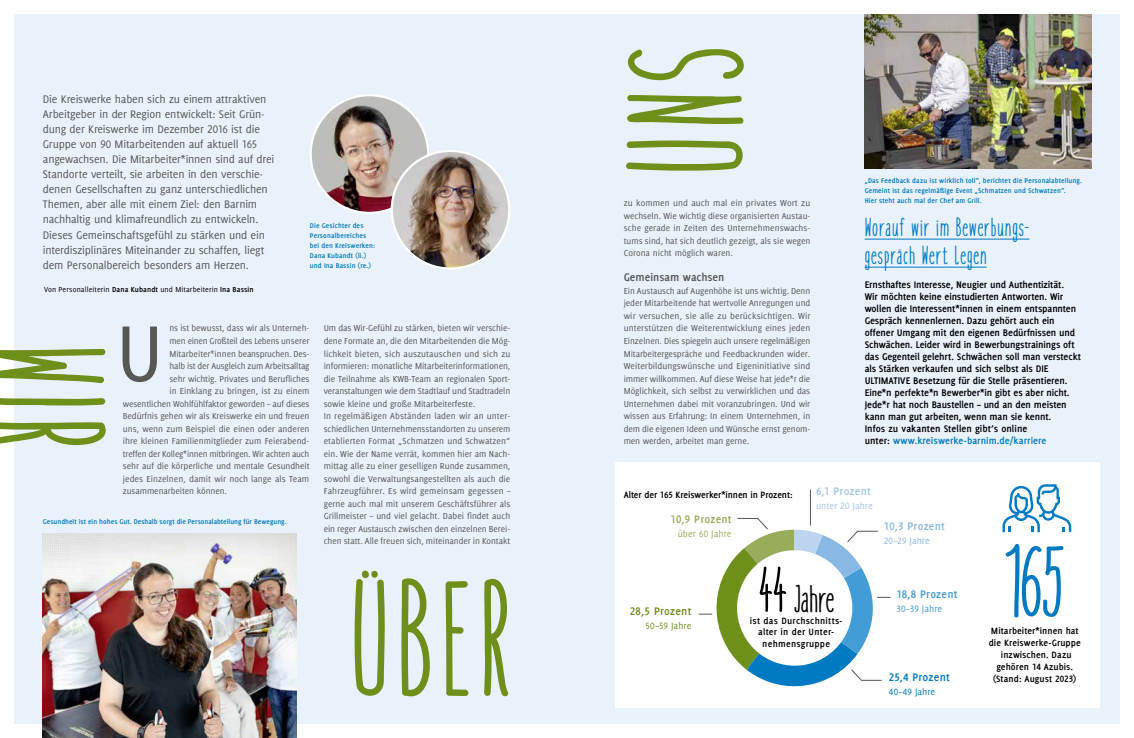
<style>
.page{position:relative;width:1134px;height:738px;background:#fff}
.page>*{position:absolute;margin:0;border:0;box-sizing:border-box;transform-origin:0 0}
.t1{font:700 125px "cookies&milk";letter-spacing:.06em;color:#6f8f1b}
.t2{font:86px "Delicious LB";color:#575756}
.t3{font:700 80px "cookies&milk";color:#007ac2}
.t4{font:700 30px "cookies&milk";letter-spacing:-.01em;color:#000}
.t5{font:700 20px/28px "cookies&milk";letter-spacing:.045em;color:#007ac2}
.t6{font:12px/15px "Delicious LB";letter-spacing:-.015em;color:#575756}
.t7{font:700 12px "Delicious LB";color:#575756}
.t8{font:700 12px "Delicious LB";letter-spacing:.015em;color:#429dd6}
.t9{font:700 12px "Delicious LB";letter-spacing:.015em;color:#88b8e3}
.t10{font:700 12px "Delicious LB";letter-spacing:.015em;color:#6f8f1b}
.t11{font:700 12px "Delicious LB";letter-spacing:.015em;color:#99ac5b}
.t12{font:700 12px "Delicious LB";letter-spacing:.015em;color:#007ac2}
.t13{font:700 12px "Delicious LB";letter-spacing:.015em;color:#a2c5e9}
.t14{font:700 10.5px/12px "Delicious LB";letter-spacing:-.01em;color:#000}
.t15{font:700 10px/12px "Delicious LB";letter-spacing:.005em;color:#000;text-align:center}
.t16{font:700 10px/11.5px "Delicious LB";letter-spacing:.025em;color:#000;text-align:center}
.t17{font:10px "Delicious LB";letter-spacing:.005em;color:#a2c5e9}
.t18{font:10px "Delicious LB";letter-spacing:.005em;color:#99ac5b}
.t19{font:10px "Delicious LB";letter-spacing:.005em;color:#429dd6}
.t20{font:10px "Delicious LB";letter-spacing:.01em;color:#88b8e3}
.t21{font:10px "Delicious LB";letter-spacing:.005em;color:#6f8f1b}
.t22{font:10px "Delicious LB";letter-spacing:.005em;color:#007ac2}
.t23{font:9.5px/12.5px "Delicious LB";letter-spacing:-.005em;color:#575756;text-align:justify}
.t24{font:8px "Delicious LB";letter-spacing:.01em;color:#000}
.t25{font:700 7.5px/10px "Delicious LB";letter-spacing:.015em;color:#007ac2}
.s1{font-weight:700}
.s2{color:#007ac2}
.s3{font-size:50px}
</style>
<div class="page">
<div style="left:14px;top:14px;width:1106px;height:709px;background:#e9f1fa"></div>
<div style="left:615px;top:462px;width:485px;height:245px;background:#fff"></div>
<hr style="left:865px;top:238px;width:164px;height:1px;background:#007ac2">
<hr style="left:865px;top:266px;width:122px;height:1px;background:#007ac2">
<img style="left:311px;top:95px;width:117px;height:118px;border-radius:59px">
<img style="left:392px;top:151px;width:117px;height:117px;border-radius:59px">
<div style="left:391px;top:150px;width:119px;height:119px;border:2px solid #fff;border-radius:50%"></div>
<img style="left:865px;top:14px;width:226px;height:155px">
<img style="left:43px;top:533px;width:254px;height:204px">
<svg style="left:1002px;top:484px;width:70px;height:47px"></svg>
<hr style="left:810px;top:489px;width:1px;height:36px;background:#575756">
<svg style="left:699px;top:517px;width:191px;height:170px"></svg>
<div style="left:737px;top:550px;width:115px;height:115px;background:#fff;border-radius:50%"></div>
<p class="t6" style="left:43px;top:92px;width:233px">Die Kreiswerke haben sich zu einem attraktiven Arbeitgeber in der Region entwickelt: Seit Grün&shy;dung der Kreiswerke im Dezember 2016 ist die Gruppe von 90 Mitarbeitenden auf aktuell 165 angewachsen. Die Mitarbeiter*innen sind auf drei Standorte verteilt, sie arbeiten in den verschie&shy;denen Gesellschaften zu ganz unterschiedlichen Themen, aber alle mit einem Ziel: den Barnim nachhaltig und klimafreundlich zu entwickeln.<br>Dieses Gemeinschaftsgefühl zu stärken und ein interdisziplinäres Miteinander zu schaffen, liegt dem Personalbereich besonders am Herzen.</p>
<p class="t24" style="left:44px;top:285px;width:211px">Von Personalleiterin <span class="s1">Dana Kubandt</span> und Mitarbeiterin <span class="s1">Ina Bassin</span></p>
<p class="t25" style="left:310px;top:219px;width:67px">Die Gesichter des<br>Personalbereiches bei den Kreiswerken:<br>Dana Kubandt (li.) und Ina Bassin (re.)</p>
<h1 class="t1" style="left:129px;top:343px;width:108px;rotate:90deg">WIR</h1>
<p class="t23" style="left:169px;top:322px;width:142px">ns ist bewusst, dass wir als Unterneh-</p>
<p class="t23" style="left:169px;top:334px;width:142px">men einen Großteil des Lebens unserer</p>
<p class="t23" style="left:169px;top:347px;width:142px">Mitarbeiter*innen beanspruchen. Des-</p>
<p class="t23" style="left:169px;top:359px;width:142px">halb ist der Ausgleich zum Arbeitsalltag</p>
<p class="t23" style="left:169px;top:372px;width:142px">sehr wichtig. Privates und Berufliches</p>
<p class="t23" style="left:169px;top:384px;width:142px">in Einklang zu bringen, ist zu einem</p>
<p class="t23" style="left:123px;top:397px;width:188px">wesentlichen Wohlfühlfaktor geworden – auf dieses</p>
<p class="t23" style="left:123px;top:409px;width:188px">Bedürfnis gehen wir als Kreiswerke ein und freuen</p>
<p class="t23" style="left:123px;top:422px;width:188px">uns, wenn zum Beispiel die einen oder anderen</p>
<p class="t23" style="left:123px;top:434px;width:188px">ihre kleinen Familienmitglieder zum Feierabend-</p>
<p class="t23" style="left:123px;top:447px;width:188px">treffen der Kolleg*innen mitbringen. Wir achten auch</p>
<p class="t23" style="left:123px;top:459px;width:188px">sehr auf die körperliche und mentale Gesundheit</p>
<p class="t23" style="left:123px;top:472px;width:188px">jedes Einzelnen, damit wir noch lange als Team</p>
<p class="t23" style="left:123px;top:484px;width:106px">zusammenarbeiten können.</p>
<h2 class="t2" style="left:116px;top:304px;width:49px">U</h2>
<p class="t25" style="left:43px;top:515px;width:245px">Gesundheit ist ein hohes Gut. Deshalb sorgt die Personal abteilung für Bewegung.</p>
<p class="t23" style="left:324px;top:322px;width:188px;text-align:left">Um das Wir-Gefühl zu stärken, bieten wir verschie&shy;dene Formate an, die den Mitarbeitenden die Mög&shy;lichkeit bieten, sich auszutauschen und sich zu informieren: monatliche Mitarbeiterinformationen, die Teilnahme als KWB-Team an regionalen Sport&shy;veranstaltungen wie dem Stadtlauf und Stadtradeln sowie kleine und große Mitarbeiterfeste.<br>In regelmäßigen Abständen laden wir an unter&shy;schiedlichen Unternehmensstandorten zu unserem etablierten Format „Schmatzen und Schwatzen“ ein. Wie der Name verrät, kommen hier am Nach&shy;mittag alle zu einer geselligen Runde zusammen, sowohl die Verwaltungsangestellten als auch die Fahrzeugführer. Es wird gemeinsam gegessen – gerne auch mal mit unserem Geschäftsführer als Grillmeister – und viel gelacht. Dabei findet auch ein reger Austausch zwischen den einzelnen Berei&shy;chen statt. Alle freuen sich, miteinander in Kontakt</p>
<h1 class="t1" style="left:350px;top:554px;width:164px">ÜBER</h1>
<h1 class="t1" style="left:602px;top:175px;width:129px;rotate:-90deg">UNS</h1>
<p class="t23" style="left:624px;top:197px;width:188px">zu kommen und auch mal ein privates Wort zu wechseln. Wie wichtig diese organisierten Austau&shy;sche gerade in Zeiten des Unternehmenswachs&shy;tums sind, hat sich deutlich gezeigt, als sie wegen Corona nicht möglich waren.</p>
<p class="t7" style="left:624px;top:269px;width:102px">Gemeinsam wachsen</p>
<p class="t23" style="left:624px;top:284px;width:188px">Ein Austausch auf Augenhöhe ist uns wichtig. Denn jeder Mitarbeitende hat wertvolle Anregungen und wir versuchen, sie alle zu berücksichtigen. Wir unterstützen die Weiterentwicklung eines jeden Einzelnen. Dies spiegeln auch unsere regelmäßigen Mitarbeitergespräche und Feedbackrunden wider.<br>Weiterbildungswünsche und Eigeninitiative sind immer willkommen. Auf diese Weise hat jede*r die Möglichkeit, sich selbst zu verwirklichen und das Unternehmen dabei mit voranzubringen. Und wir wissen aus Erfahrung: In einem Unternehmen, in dem die eigenen Ideen und Wünsche ernst genom&shy;men werden, arbeitet man gerne.</p>
<p class="t25" style="left:865px;top:175px;width:219px">„Das Feedback dazu ist wirklich toll“, berichtet die Personalabteilung.<br>Gemeint ist das regelmäßige Event „Schmatzen und Schwatzen“.<br>Hier steht auch mal der Chef am Grill.</p>
<h3 class="t5" style="left:865px;top:214px;width:166px">Worauf wir im Bewerbungs&shy;gespräch Wert legen</h3>
<p class="t14" style="left:865px;top:277px;width:218px">Ernsthaftes Interesse, Neugier und Authentizität.<br>Wir möchten keine einstudierten Antworten. Wir wollen die Interessent*innen in einem entspannten Gespräch kennenlernen. Dazu gehört auch ein offener Umgang mit den eigenen Bedürfnissen und Schwächen. Leider wird in Bewerbungstrainings oft das Gegenteil gelehrt. Schwächen soll man versteckt als Stärken verkaufen und sich selbst als DIE ULTIMATIVE Besetzung für die Stelle präsentieren.<br>Eine*n perfekte*n Bewerber*in gibt es aber nicht.<br>Jede*r hat noch Baustellen – und an den meisten kann man gut arbeiten, wenn man sie kennt.<br>Infos zu vakanten Stellen gibt’s online<br>unter: <span class="s2">www.kreiswerke-barnim.de/karriere</span></p>
<p class="t15" style="left:624px;top:488px;width:170px">Alter der 165 Kreiswerker*innen in Prozent:</p>
<p class="t11" style="left:671px;top:511px;width:63px">10,9 Prozent</p>
<p class="t18" style="left:678px;top:527px;width:55px">über 60 Jahre</p>
<p class="t13" style="left:816px;top:483px;width:56px">6,1 Prozent</p>
<p class="t17" style="left:816px;top:499px;width:58px">unter 20 Jahre</p>
<p class="t10" style="left:630px;top:602px;width:63px">28,5 Prozent</p>
<p class="t21" style="left:645px;top:619px;width:47px">50–59 Jahre</p>
<h3 class="t4" style="left:758px;top:577px;width:77px"><span class="s3">44</span> Jahre</h3>
<p class="t16" style="left:750px;top:613px;width:94px">ist das Durchschnitts&shy;alter in der Unter - nehmens gruppe</p>
<p class="t9" style="left:884px;top:518px;width:62px">10,3 Prozent</p>
<p class="t20" style="left:884px;top:535px;width:47px">20–29 Jahre</p>
<p class="t8" style="left:896px;top:585px;width:63px">18,8 Prozent</p>
<p class="t19" style="left:896px;top:602px;width:47px">30–39 Jahre</p>
<p class="t12" style="left:889px;top:669px;width:62px">25,4 Prozent</p>
<p class="t22" style="left:889px;top:685px;width:48px">40–49 Jahre</p>
<h3 class="t3" style="left:1004px;top:526px;width:64px">165</h3>
<p class="t15" style="left:989px;top:623px;width:93px">Mitarbeiter*innen hat die Kreiswerke-Gruppe inzwischen. Dazu gehören 14 Azubis. (Stand: August 2023)</p>
</div>
